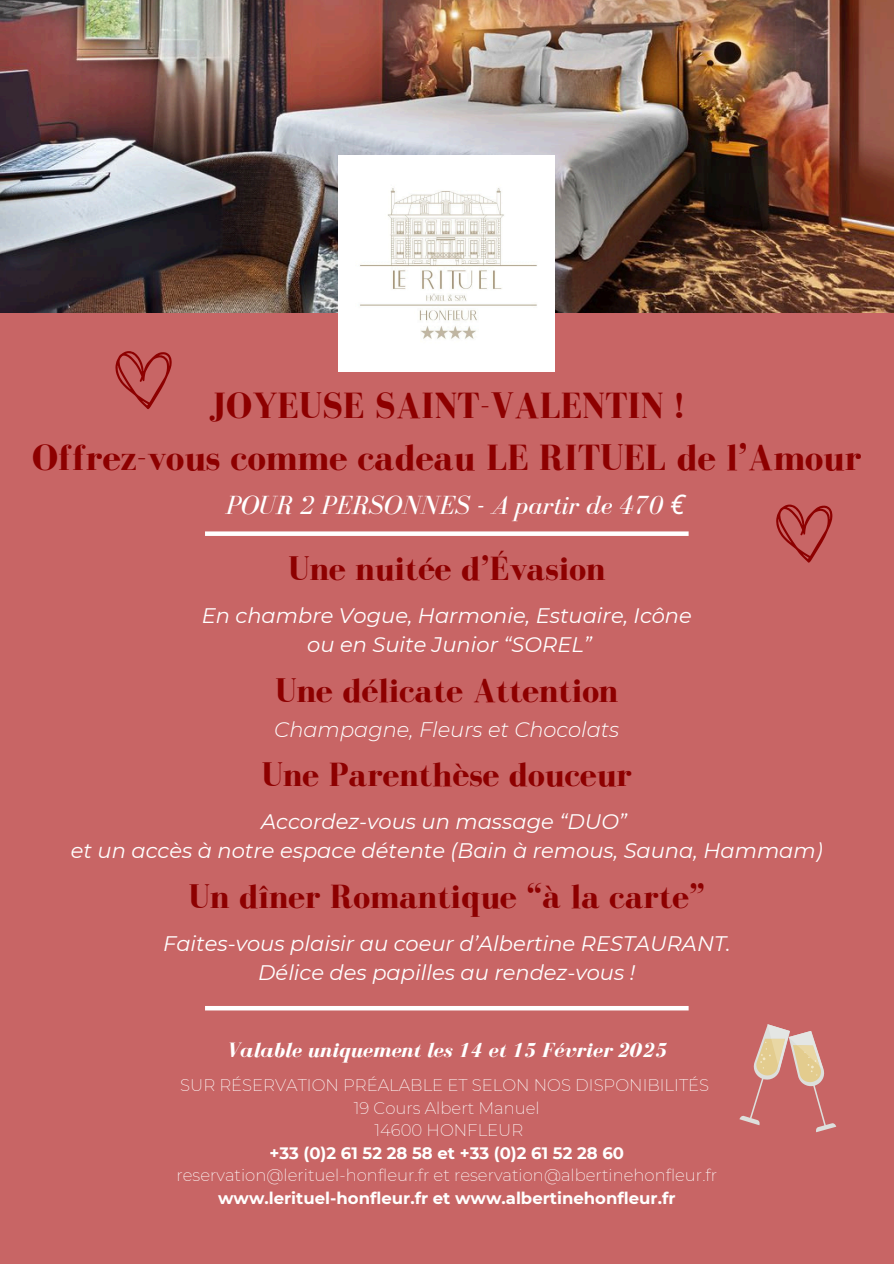
<style>
.page{position:relative;width:894px;height:1264px;background:#fff}
.page>*{position:absolute;margin:0;border:0;box-sizing:border-box;transform-origin:0 0}
.t1{font:700 37.5px/51.8px "Bodoni FLF";color:#8d0000;text-align:center}
.t2{font:700 34.5px "Bodoni FLF";color:#8d0000}
.t3{font:italic 27px "Bodoni FLF";color:#fff}
.t4{font:italic 21px/29.2px "Montserrat";color:#fff;text-align:center}
.t5{font:italic 700 21px "Bodoni FLF";color:#fff}
.t6{font:italic 300 21px "Montserrat";color:#fff}
.t7{font:200 16.5px "Montserrat";color:#fffffe}
.t8{font:700 16.5px "Montserrat";color:#fffffe}
.s1{font-family:"Noto Sans"}
</style>
<div class="page">
<div style="left:0;top:0;width:893px;height:1263px;background:#c86565"></div>
<img style="left:0;top:0;width:893px;height:313px">
<img style="left:338px;top:155px;width:216px;height:216px">
<div style="left:205px;top:1005px;width:483px;height:5px;background:#fff"></div>
<div style="left:205px;top:531px;width:483px;height:5px;background:#fff"></div>
<svg style="left:115px;top:351px;width:57px;height:58px"></svg>
<svg style="left:739px;top:1024px;width:97px;height:108px"></svg>
<svg style="left:776px;top:504px;width:56px;height:59px"></svg>
<p class="t1" style="left:32px;top:379px;width:831px">JOYEUSE SAINT-VALENTIN !<br>Offrez-vous comme cadeau LE RITUEL de l’Amour</p>
<p class="t3" style="left:226px;top:490px;width:460px">POUR 2 PERSONNES - A partir de 470 <span class="s1">€</span></p>
<h5 class="t2" style="left:288px;top:549px;width:319px">Une nuitée d’Évasion</h5>
<h2 class="t4" style="left:202px;top:600px;width:491px">En chambre Vogue, Harmonie, Estuaire, Icône ou en Suite Junior “SOREL”</h2>
<p class="t2" style="left:275px;top:671px;width:344px">Une délicate Attention</p>
<p class="t6" style="left:274px;top:716px;width:346px">Champagne, Fleurs et Chocolats</p>
<h1 class="t2" style="left:261px;top:756px;width:372px">Une Parenthèse douceur</h1>
<h5 class="t4" style="left:71px;top:806px;width:753px">Accordez-vous un massage “DUO”<br>et un accès à notre espace détente (Bain à remous, Sauna, Hammam)</h5>
<h1 class="t2" style="left:188px;top:877px;width:518px">Un dîner Romantique “à la carte”</h1>
<h5 class="t4" style="left:163px;top:928px;width:569px">Faites-vous plaisir au coeur d’Albertine RESTAURANT.<br>Délice des papilles au rendez-vous !</h5>
<p class="t5" style="left:226px;top:1038px;width:442px">Valable uniquement les 14 et 15 Février 2025</p>
<p class="t7" style="left:180px;top:1075px;width:530px">SUR RÉSERVATION PRÉALABLE ET SELON NOS DISPONIBILITÉS</p>
<p class="t7" style="left:354px;top:1097px;width:187px">19 Cours Albert Manuel</p>
<h1 class="t7" style="left:374px;top:1120px;width:150px">14600 HONFLEUR</h1>
<h3 class="t8" style="left:269px;top:1142px;width:356px">+33 (0)2 61 52 28 58 et +33 (0)2 61 52 28 60</h3>
<p class="t7" style="left:176px;top:1165px;width:542px">reservation@lerituel-honfleur.fr et reservation@albertinehonfleur.fr</p>
<h1 class="t8" style="left:218px;top:1187px;width:459px">www.lerituel-honfleur.fr et www.albertinehonfleur.fr</h1>
</div>
